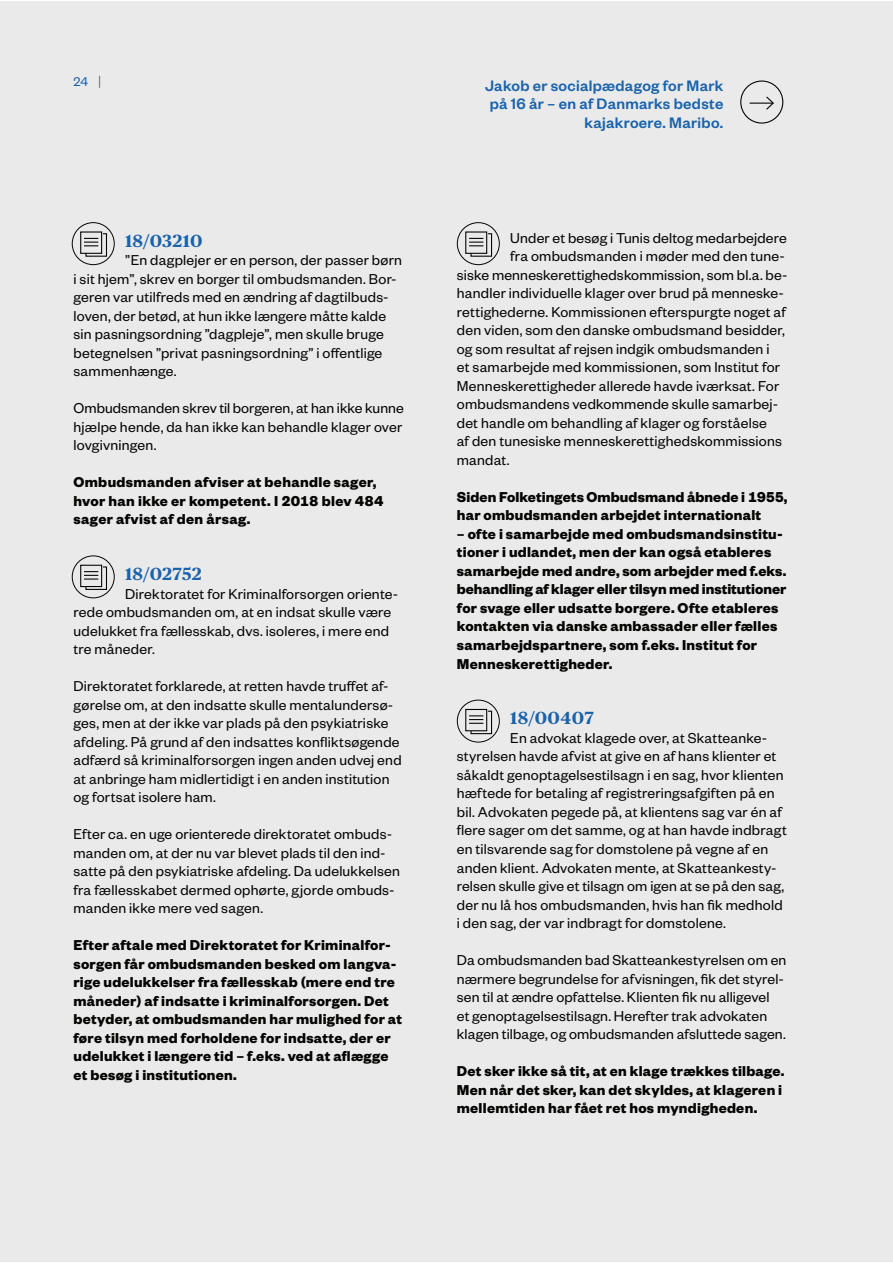
<style>
.page{position:relative;width:893px;height:1263px;background:#fff}
.page>*{position:absolute;margin:0;border:0;box-sizing:border-box;transform-origin:0 0}
.t1{font:700 17.55px "Publico Text";letter-spacing:.005em;color:#1962ac}
.t2{font:16.65px/18.5px "Founders Grotesk Medium 2";letter-spacing:.02em;color:#1962ac;text-align:right}
.t3{font:15.75px/18.5px "Founders Grotesk Regular 3";letter-spacing:.015em;color:#040503}
.t4{font:15.75px/18.5px "Founders Grotesk Bold 2";letter-spacing:.02em;color:#040503}
.t5{font:13.95px "Founders Grotesk Regular 3";color:#1962ac}
.s1{font-family:"Publico Headline Bold 3";color:#484848}
</style>
<div class="page">
<div style="left:0;top:1px;width:893px;height:1260px;background:#eaeaea"></div>
<div style="left:457px;top:222px;width:43px;height:43px;border:1px solid #040503;border-radius:50%"></div>
<svg style="left:465px;top:231px;width:28px;height:26px"></svg>
<div style="left:72px;top:222px;width:43px;height:43px;border:1px solid #040503;border-radius:50%"></div>
<svg style="left:80px;top:231px;width:27px;height:26px"></svg>
<div style="left:72px;top:555px;width:43px;height:43px;border:1px solid #040503;border-radius:50%"></div>
<svg style="left:80px;top:564px;width:27px;height:26px"></svg>
<div style="left:457px;top:700px;width:43px;height:43px;border:1px solid #040503;border-radius:50%"></div>
<svg style="left:465px;top:708px;width:28px;height:27px"></svg>
<div style="left:740px;top:80px;width:43px;height:44px;border:1px solid #040503;border-radius:50%"></div>
<svg style="left:749px;top:96px;width:25px;height:14px"></svg>
<p class="t5" style="left:74px;top:77px;width:29px">24 <span class="s1">|</span></p>
<p class="t2" style="left:485px;top:77px;width:240px">Jakob er socialpædagog for Mark på 16 år – en af Danmarks bedste kajakroere. Maribo.</p>
<p class="t1" style="left:125px;top:227px;width:79px">18/03210</p>
<p class="t3" style="left:74px;top:252px;width:330px;text-indent:52px">”En dagplejer er en person, der passer børn i sit hjem”, skrev en borger til ombudsmanden. Bor&shy;geren var utilfreds med en ændring af dagtilbuds&shy;loven, der betød, at hun ikke længere måtte kalde sin pasningsordning ”dagpleje”, men skulle bruge betegnelsen ”privat pasningsordning” i offentlige sammenhænge.</p>
<p class="t3" style="left:74px;top:400px;width:332px;text-align:justify">Ombudsmanden skrev til borgeren, at han ikke kunne hjælpe hende, da han ikke kan behandle klager over lovgivningen.</p>
<p class="t4" style="left:74px;top:474px;width:312px">Ombudsmanden afviser at behandle sager, hvor han ikke er kompetent. I 2018 blev 484 sager afvist af den årsag.</p>
<p class="t1" style="left:125px;top:560px;width:78px">18/02752</p>
<p class="t3" style="left:73px;top:586px;width:326px;text-indent:52px">Direktoratet for Kriminalforsorgen oriente&shy;rede ombudsmanden om, at en indsat skulle være udelukket fra fællesskab, dvs. isoleres, i mere end tre måneder.</p>
<p class="t3" style="left:73px;top:678px;width:330px">Direktoratet forklarede, at retten havde truffet af - gørelse om, at den indsatte skulle mentalundersø&shy;ges, men at der ikke var plads på den psykiatriske afdeling. På grund af den indsattes konfliktsøgende adfærd så kriminalforsorgen ingen anden udvej end at anbringe ham midlertidigt i en anden institution og fortsat isolere ham.</p>
<p class="t3" style="left:73px;top:826px;width:328px">Efter ca. en uge orienterede direktoratet ombuds&shy;manden om, at der nu var blevet plads til den ind&shy;satte på den psykiatriske afdeling. Da udelukkelsen fra fællesskabet dermed ophørte, gjorde ombuds&shy;manden ikke mere ved sagen.</p>
<p class="t4" style="left:73px;top:937px;width:330px">Efter aftale med Direktoratet for Kriminalfor&shy;sorgen får ombudsmanden besked om langva&shy;rige udelukkelser fra fællesskab (mere end tre måneder) af indsatte i kriminalforsorgen. Det betyder, at ombudsmanden har mulighed for at føre tilsyn med forholdene for indsatte, der er udelukket i længere tid – f.eks. ved at aflægge et besøg i institutionen.</p>
<p class="t3" style="left:510px;top:230px;width:278px">Under et besøg i Tunis deltog medarbejdere</p>
<p class="t3" style="left:510px;top:248px;width:276px">fra ombudsmanden i møder med den tune-</p>
<p class="t3" style="left:457px;top:267px;width:332px">siske menneskerettighedskommission, som bl.a. be -</p>
<p class="t3" style="left:457px;top:285px;width:329px">handler individuelle klager over brud på menne ske-</p>
<p class="t3" style="left:457px;top:304px;width:330px">rettighederne. Kommissionen efterspurgte noget af</p>
<p class="t3" style="left:457px;top:322px;width:330px">den viden, som den danske ombudsmand besidder,</p>
<p class="t3" style="left:457px;top:341px;width:314px">og som resultat af rejsen indgik ombudsmanden i</p>
<p class="t3" style="left:457px;top:359px;width:325px">et samarbejde med kommissionen, som Institut for</p>
<p class="t3" style="left:457px;top:378px;width:324px">Menneskerettigheder allerede havde iværksat. For</p>
<p class="t3" style="left:457px;top:396px;width:323px">ombudsmandens vedkommende skulle samarbej-</p>
<p class="t3" style="left:457px;top:415px;width:311px">det handle om behandling af klager og forståelse</p>
<p class="t3" style="left:457px;top:433px;width:327px">af den tunesiske menneskerettigheds kommissions</p>
<p class="t3" style="left:457px;top:452px;width:54px">mandat.</p>
<p class="t4" style="left:457px;top:489px;width:332px">Siden Folketingets Ombudsmand åbnede i 1955, har ombudsmanden arbejdet interna tionalt</p>
<p class="t4" style="left:457px;top:526px;width:331px">– ofte i samarbejde med ombudsmands in sti tu&shy;tioner i udlandet, men der kan også etableres samarbejde med andre, som arbejder med f.eks. behandling af klager eller tilsyn med institutioner for svage eller udsatte borgere. Ofte etableres kontakten via danske ambassader eller fælles samarbejdspartnere, som f.eks. Institut for Menneskerettigheder.</p>
<p class="t1" style="left:510px;top:705px;width:85px">18/00407</p>
<p class="t3" style="left:457px;top:730px;width:332px;text-indent:53px">En advokat klagede over, at Skatteanke&shy;styrelsen havde afvist at give en af hans klienter et såkaldt genoptagelsestilsagn i en sag, hvor klienten hæftede for betaling af registreringsafgiften på en bil. Advokaten pegede på, at klientens sag var én af flere sager om det samme, og at han havde indbragt en tilsvarende sag for domstolene på vegne af en anden klient. Advokaten mente, at Skatteankesty&shy;relsen skulle give et tilsagn om igen at se på den sag, der nu lå hos ombudsmanden, hvis han fik medhold i den sag, der var indbragt for domstolene.</p>
<p class="t3" style="left:457px;top:952px;width:331px">Da ombudsmanden bad Skatteankestyrelsen om en nærmere begrundelse for afvisningen, fik det styrel&shy;sen til at ændre opfattelse. Klienten fik nu alligevel<br>et genoptagelsestilsagn. Herefter trak advokaten klagen tilbage, og ombudsmanden afsluttede sagen.</p>
<p class="t4" style="left:457px;top:1063px;width:329px">Det sker ikke så tit, at en klage trækkes tilbage.<br>Men når det sker, kan det skyldes, at klageren i mellemtiden har fået ret hos myndigheden.</p>
</div>
